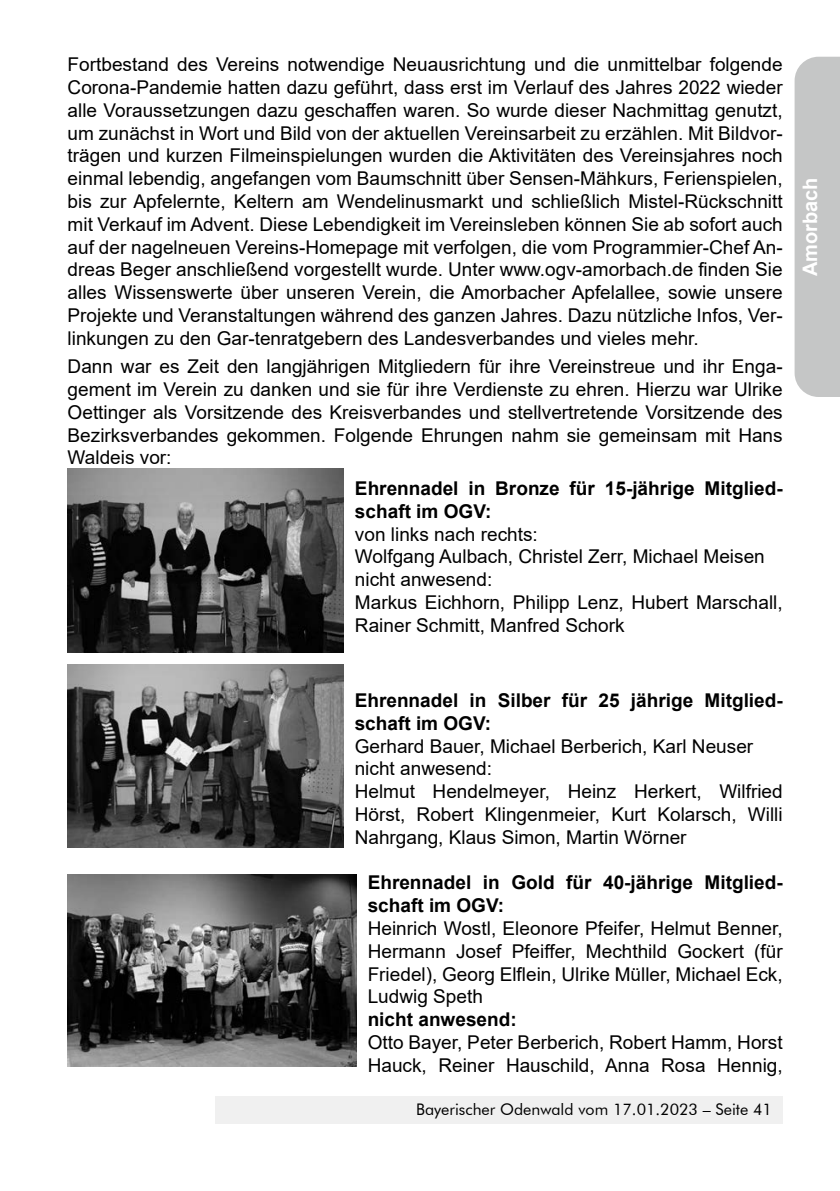
<style>
.page{position:relative;width:840px;height:1191px;background:#fff}
.page>*{position:absolute;margin:0;border:0;box-sizing:border-box;transform-origin:0 0}
.t1{font:700 20px "Arial";color:#fff}
.t2{font:19px/22.8px "Arial";color:#000;text-align:justify}
.t3{font:700 19px/22.8px "Arial";color:#000}
.t4{font:16px "Futura BT";color:#000}
</style>
<div class="page">
<div style="left:215px;top:1097px;width:567px;height:27px;background:#f0f0f0"></div>
<img style="left:68px;top:468px;width:275px;height:184px">
<img style="left:68px;top:664px;width:275px;height:184px">
<img style="left:68px;top:874px;width:288px;height:192px">
<svg style="left:794px;top:57px;width:45px;height:340px;background:#c8c9c9"></svg>
<p class="t2" style="left:68px;top:53px;width:716px">Fortbestand des Vereins notwendige Neuausrichtung und die unmittelbar folgende Corona-Pandemie hatten dazu geführt, dass erst im Verlauf des Jahres 2022 wieder alle Voraussetzungen dazu geschaffen waren. So wurde dieser Nachmittag genutzt, um zunächst in Wort und Bild von der aktuellen Vereinsarbeit zu erzählen. Mit Bildvor&shy;trägen und kurzen Filmeinspielungen wurden die Aktivitäten des Vereinsjahres noch einmal lebendig, angefangen vom Baumschnitt über Sensen-Mähkurs, Ferienspielen, bis zur Apfelernte, Keltern am Wendelinusmarkt und schließlich Mistel-Rückschnitt mit Verkauf im Advent. Diese Lebendigkeit im Vereinsleben können Sie ab sofort auch auf der nagelneuen Vereins-Homepage mit verfolgen, die vom Programmier-Chef An&shy;dreas Beger anschließend vorgestellt wurde. Unter www.ogv-amorbach.de finden Sie alles Wissenswerte über unseren Verein, die Amorbacher Apfelallee, sowie unsere Projekte und Veranstaltungen während des ganzen Jahres. Dazu nützliche Infos, Ver&shy;linkungen zu den Gar-tenratgebern des Landesverbandes und vieles mehr.</p>
<p class="t2" style="left:68px;top:355px;width:716px">Dann war es Zeit den langjährigen Mitgliedern für ihre Vereinstreue und ihr Enga&shy;gement im Verein zu danken und sie für ihre Verdienste zu ehren. Hierzu war Ulrike Oettinger als Vorsitzende des Kreisverbandes und stellvertretende Vorsitzende des Bezirksverbandes gekommen. Folgende Ehrungen nahm sie gemeinsam mit Hans Waldeis vor:</p>
<p class="t3" style="left:355px;top:477px;width:429px">Ehrennadel in Bronze für 15-jährige Mitglied&shy;schaft im OGV:</p>
<p class="t2" style="left:355px;top:522px;width:429px;text-align:left">von links nach rechts:<br>Wolfgang Aulbach, Christel Zerr, Michael Meisen nicht anwesend:<br>Markus Eichhorn, Philipp Lenz, Hubert Marschall, Rainer Schmitt, Manfred Schork</p>
<p class="t1" style="left:795px;top:276px;width:100px;rotate:-90deg">Amorbach</p>
<p class="t3" style="left:354px;top:689px;width:429px">Ehrennadel in Silber für 25 jährige Mitglied&shy;schaft im OGV:</p>
<p class="t2" style="left:354px;top:734px;width:429px;text-align:left">Gerhard Bauer, Michael Berberich, Karl Neuser nicht anwesend:<br>Helmut Hendelmeyer, Heinz Herkert, Wilfried Hörst, Robert Klingenmeier, Kurt Kolarsch, Willi Nahrgang, Klaus Simon, Martin Wörner</p>
<p class="t3" style="left:367px;top:871px;width:416px">Ehrennadel in Gold für 40-jährige Mitglied&shy;schaft im OGV:</p>
<p class="t2" style="left:367px;top:916px;width:416px">Heinrich Wostl, Eleonore Pfeifer, Helmut Benner, Hermann Josef Pfeiffer, Mechthild Gockert (für Friedel), Georg Elflein, Ulrike Müller, Michael Eck, Ludwig Speth</p>
<p class="t3" style="left:367px;top:1008px;width:150px">nicht anwesend:</p>
<p class="t2" style="left:367px;top:1030px;width:416px">Otto Bayer, Peter Berberich, Robert Hamm, Horst<br>Hauck, Reiner Hauschild, Anna Rosa Hennig,</p>
<p class="t4" style="left:416px;top:1099px;width:357px">Bayerischer Odenwald vom 17.01.2023 – Seite 41</p>
</div>
